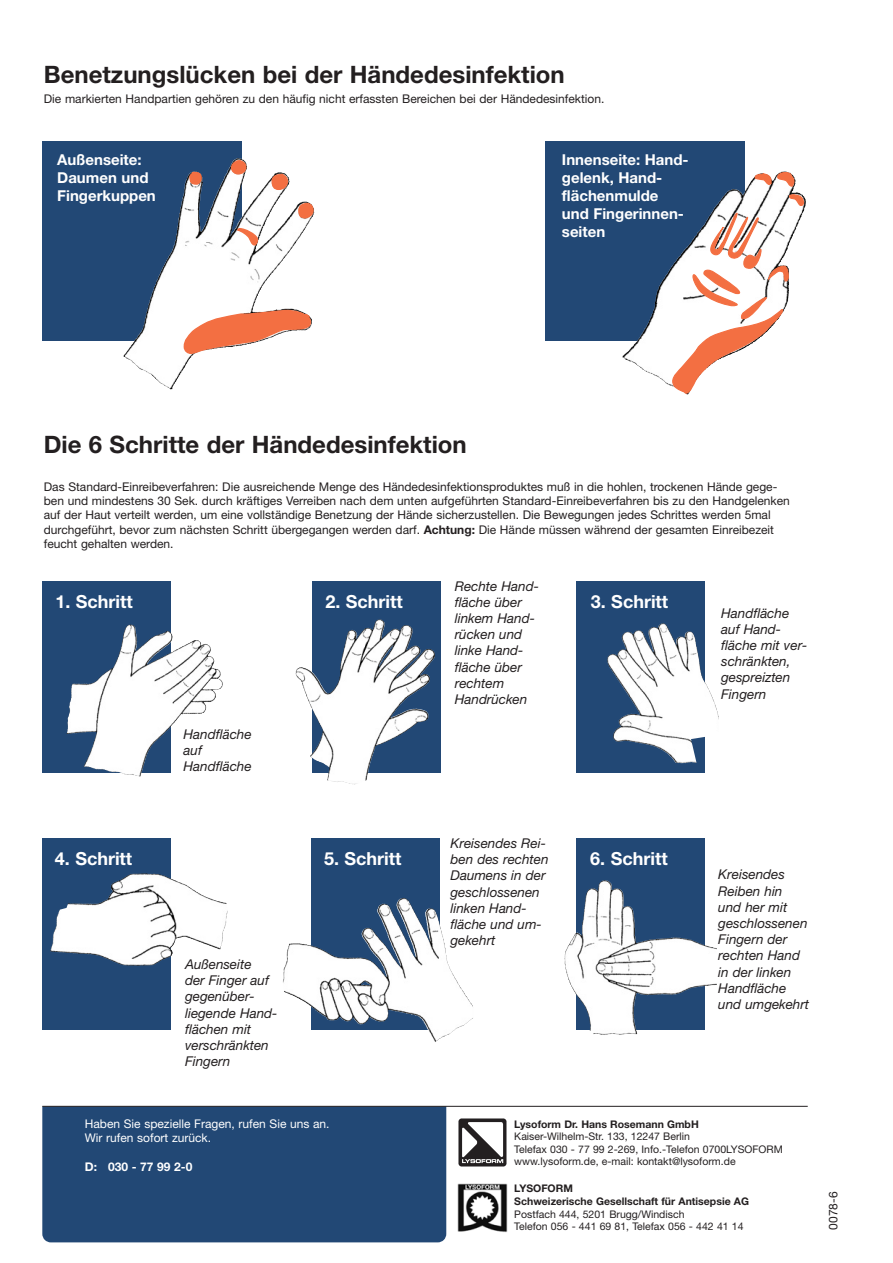
<style>
.page{position:relative;width:893px;height:1263px;background:#fff}
.page>*{position:absolute;margin:0;border:0;box-sizing:border-box;transform-origin:0 0}
.t1{font:700 24px "Helvetica Neue";color:#231f20}
.t2{font:700 18px "Helvetica Neue";color:#fff}
.t3{font:700 15px/18px "Helvetica Neue";color:#fff}
.t4{font:italic 13.5px/16.2px "Helvetica Neue";color:#231f20}
.t5{font:12px/14.4px "Helvetica Neue";color:#231f20}
.t6{font:12px/14.4px "Helvetica Neue";color:#fff}
.t7{font:700 12px "Helvetica Neue";color:#fff}
.t8{font:10.5px/12.6px "Helvetica Neue";color:#231f20}
.t9{font:700 10.5px/13px "Helvetica Neue";color:#231f20}
.s1{font-weight:700}
</style>
<div class="page">
<div style="left:42px;top:1107px;width:404px;height:135px;background:#224875"></div>
<div style="left:455px;top:1115px;width:55px;height:56px;background:linear-gradient(to right,#fff,#fff)"></div>
<img style="left:459px;top:1119px;width:47px;height:47px">
<svg style="left:457px;top:1183px;width:50px;height:49px"></svg>
<img style="left:458px;top:1184px;width:50px;height:49px">
<hr style="left:42px;top:1106px;width:766px;height:1px;background:#231f20">
<svg style="left:42px;top:839px;width:129px;height:191px;fill:#224875"></svg>
<svg style="left:311px;top:839px;width:128px;height:191px;fill:#224875"></svg>
<svg style="left:576px;top:839px;width:128px;height:191px;fill:#224875"></svg>
<svg style="left:577px;top:581px;width:128px;height:191px;fill:#224875"></svg>
<svg style="left:312px;top:581px;width:129px;height:191px;fill:#224875"></svg>
<svg style="left:42px;top:581px;width:129px;height:191px;fill:#224875"></svg>
<div style="left:545px;top:141px;width:200px;height:200px;background:#224875"></div>
<svg style="left:42px;top:141px;width:200px;height:200px;fill:#224875"></svg>
<img style="left:130px;top:624px;width:43px;height:41px">
<img style="left:379px;top:619px;width:41px;height:44px">
<img style="left:662px;top:623px;width:49px;height:72px">
<img style="left:605px;top:880px;width:64px;height:63px">
<img style="left:402px;top:898px;width:43px;height:49px">
<img style="left:142px;top:873px;width:86px;height:54px">
<img style="left:725px;top:177px;width:47px;height:17px">
<svg style="left:754px;top:171px;width:41px;height:16px"></svg>
<svg style="left:672px;top:194px;width:133px;height:200px"></svg>
<img style="left:185px;top:158px;width:55px;height:73px">
<svg style="left:297px;top:202px;width:17px;height:17px"></svg>
<svg style="left:271px;top:173px;width:18px;height:18px"></svg>
<svg style="left:230px;top:159px;width:17px;height:16px"></svg>
<svg style="left:189px;top:170px;width:14px;height:15px"></svg>
<svg style="left:183px;top:309px;width:129px;height:46px"></svg>
<svg style="left:236px;top:227px;width:22px;height:19px"></svg>
<h1 class="t1" style="left:44px;top:66px;width:522px">Benetzungslücken bei der Händedesinfektion</h1>
<p class="t5" style="left:44px;top:93px;width:562px">Die markierten Handpartien gehören zu den häufig nicht erfassten Bereichen bei der Händedesinfektion.</p>
<p class="t3" style="left:57px;top:152px;width:100px">Außenseite:<br>Daumen und<br>Fingerkuppen</p>
<p class="t3" style="left:562px;top:152px;width:128px">Innenseite: Hand&shy;gelenk, Hand&shy;flächenmulde und Fingerinnen&shy;seiten</p>
<h1 class="t1" style="left:44px;top:436px;width:424px">Die 6 Schritte der Händedesinfektion</h1>
<p class="t5" style="left:44px;top:480px;width:748px">Das Standard-Einreibeverfahren: Die ausreichende Menge des Händedesinfektionsproduktes muß in die hohlen, trockenen Hände gege&shy;ben und mindestens 30 Sek. durch kräftiges Verreiben nach dem unten aufgeführten Standard-Einreibeverfahren bis zu den Handgelenken auf der Haut verteilt werden, um eine vollständige Benetzung der Hände sicherzustellen. Die Bewegungen jedes Schrittes werden 5mal durchgeführt, bevor zum nächsten Schritt übergegangen werden darf. <span class="s1">Achtung:</span> Die Hände müssen während der gesamten Einreibezeit feucht gehalten werden.</p>
<p class="t4" style="left:455px;top:579px;width:86px">Rechte Hand&shy;fläche über linkem Hand&shy;rücken und linke Hand&shy;fläche über rechtem<br>Handrücken</p>
<h2 class="t2" style="left:55px;top:595px;width:79px">1. Schritt</h2>
<h2 class="t2" style="left:325px;top:595px;width:79px">2. Schritt</h2>
<h2 class="t2" style="left:591px;top:595px;width:79px">3. Schritt</h2>
<p class="t4" style="left:184px;top:727px;width:70px">Handfläche auf<br>Handfläche</p>
<p class="t4" style="left:721px;top:606px;width:88px">Handfläche auf Hand&shy;fläche mit ver&shy;schränkten, gespreizten<br>Fingern</p>
<p class="t4" style="left:451px;top:836px;width:100px">Kreisendes Rei&shy;ben des rechten<br>Daumens in der geschlossenen linken Hand&shy;fläche und um&shy;gekehrt</p>
<h2 class="t2" style="left:55px;top:852px;width:79px">4. Schritt</h2>
<h2 class="t2" style="left:324px;top:852px;width:79px">5. Schritt</h2>
<h2 class="t2" style="left:590px;top:852px;width:79px">6. Schritt</h2>
<p class="t4" style="left:185px;top:957px;width:94px">Außenseite<br>der Finger auf gegenüber&shy;liegende Hand&shy;flächen mit verschränkten<br>Fingern</p>
<p class="t4" style="left:718px;top:868px;width:92px">Kreisendes<br>Reiben hin<br>und her mit geschlossenen<br>Fingern der rechten Hand in der linken<br>Handfläche und umgekehrt</p>
<p class="t6" style="left:85px;top:1117px;width:246px">Haben Sie spezielle Fragen, rufen Sie uns an.<br>Wir rufen sofort zurück.</p>
<p class="t7" style="left:85px;top:1162px;width:109px">D: 030 - 77 99 2-0</p>
<p class="t9" style="left:514px;top:1118px;width:186px">Lysoform Dr. Hans Rosemann GmbH</p>
<p class="t8" style="left:514px;top:1131px;width:270px">Kaiser-Wilhelm-Str. 133, 12247 Berlin<br>Telefax 030 - 77 99 2-269, Info.-Telefon 0700LYSOFORM www.lysoform.de, e-mail: kontakt@lysoform.de</p>
<p class="t9" style="left:514px;top:1183px;width:236px">LYSOFORM<br>Schweizerische Gesellschaft für Antisepsie AG</p>
<p class="t8" style="left:514px;top:1209px;width:231px">Postfach 444, 5201 Brugg/Windisch<br>Telefon 056 - 441 69 81, Telefax 056 - 442 41 14</p>
<p class="t5" style="left:827px;top:1229px;width:40px;rotate:-90deg">0078-6</p>
</div>
